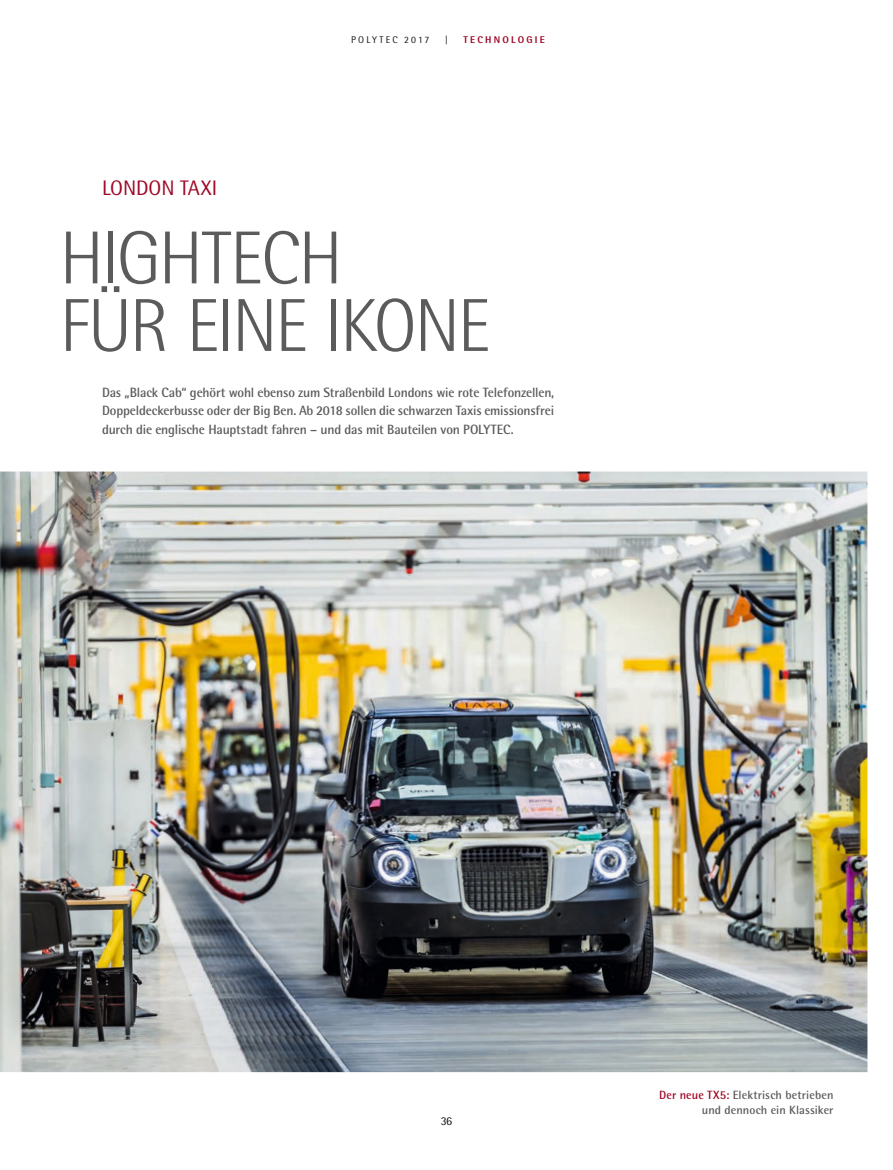
<style>
.page{position:relative;width:893px;height:1170px;background:#fff}
.page>*{position:absolute;margin:0;border:0;box-sizing:border-box;transform-origin:0 0}
.t1{font:300 75px/67.5px "Rotis Semi Sans Std";letter-spacing:-.035em;color:#5b5b5b}
.t2{font:21px "Rotis Semi Sans Std";letter-spacing:-.005em;color:#9e0725}
.t3{font:700 13.5px/18.8px "Rotis Semi Sans Std";letter-spacing:-.015em;color:#5b5b5b;text-align:justify}
.t4{font:700 12px/15px "Rotis Semi Sans Std";letter-spacing:.005em;color:#5b5b5b;text-align:right}
.t5{font:12px "Rotis Semi Sans Std";color:#151616}
.t6{font:9.75px "Rotis Semi Sans Std";letter-spacing:.22em;color:#151616}
.t7{font:800 9.75px "Rotis Semi Sans Std";letter-spacing:.225em;color:#9e0725}
.s1{color:#9e0725}
</style>
<div class="page">
<img style="left:0;top:471px;width:867px;height:600px">
<h2 class="t2" style="left:102px;top:176px;width:117px">LONDON TAXI</h2>
<p class="t6" style="left:351px;top:33px;width:80px">POLYTEC 2017</p>
<p class="t6" style="left:445px;top:33px;width:5px">|</p>
<p class="t7" style="left:463px;top:33px;width:83px">TECHNOLOGIE</p>
<h1 class="t1" style="left:60px;top:224px;width:433px">HIGHTECH<br>FÜR EINE IKONE</h1>
<p class="t3" style="left:102px;top:382px;width:454px">Das „Black Cab“ gehört wohl ebenso zum Straßenbild Londons wie rote Telefonzellen, Doppeldeckerbusse oder der Big Ben. Ab 2018 sollen die schwarzen Taxis emissionsfrei durch die englische Hauptstadt fahren – und das mit Bauteilen von POLYTEC.</p>
<p class="t5" style="left:441px;top:1113px;width:13px">36</p>
<p class="t4" style="left:659px;top:1087px;width:176px"><span class="s1">Der neue TX5:</span> Elektrisch betrieben und dennoch ein Klassiker</p>
</div>
